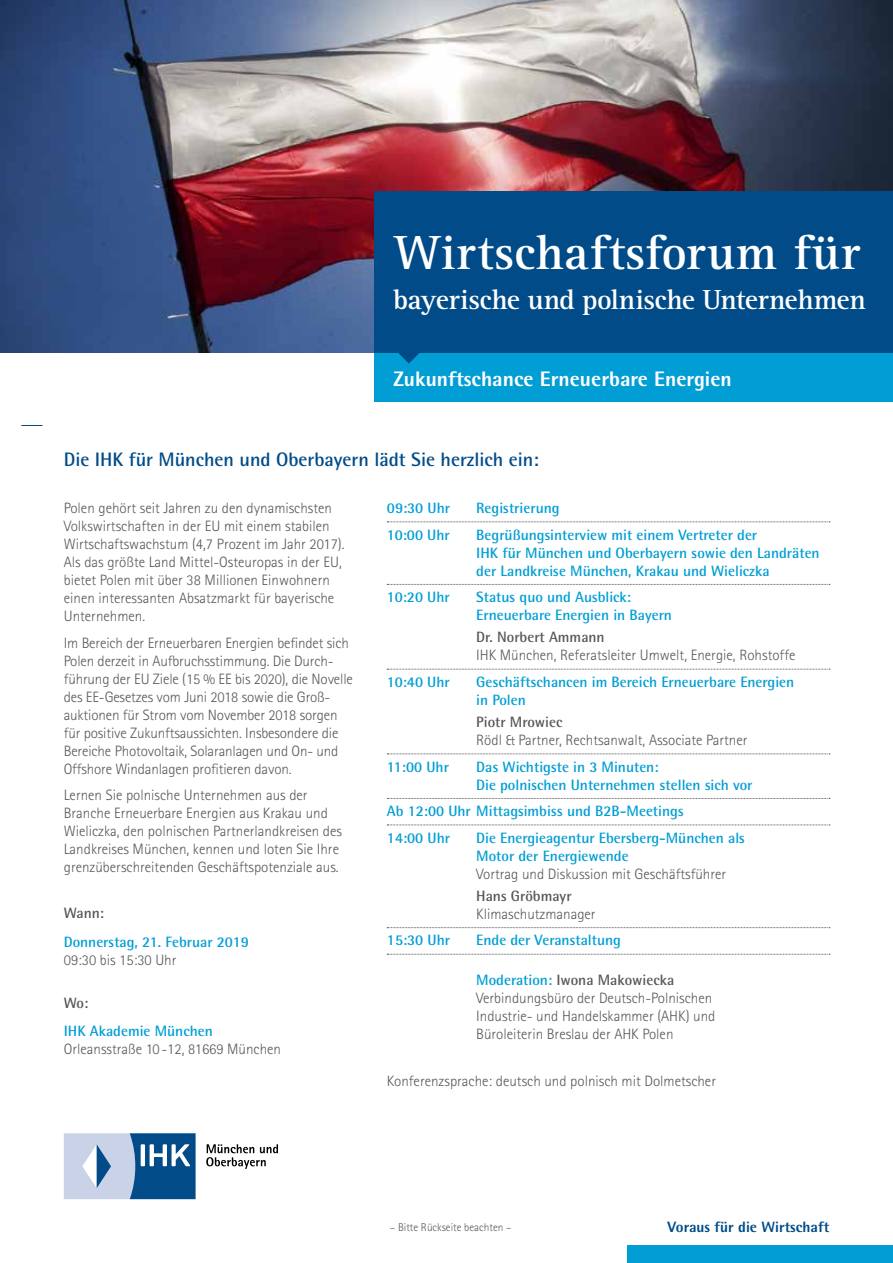
<style>
.page{position:relative;width:893px;height:1263px;background:#fff}
.page>*{position:absolute;margin:0;border:0;box-sizing:border-box;transform-origin:0 0}
.t1{font:700 49.5px "Agfa Rotis Serif";letter-spacing:.01em;color:#fff}
.t2{font:700 28.5px "Agfa Rotis Serif";letter-spacing:-.025em;color:#fff}
.t3{font:800 21px "Agfa Rotis Semisans";color:#fff}
.t4{font:700 19.5px "Agfa Rotis Semisans";color:#004b88}
.t5{font:300 15px/18px "Agfa Rotis Sans Serif";color:#575756}
.t6{font:700 15px/18px "Agfa Rotis Semisans";color:#009ed4}
.t7{font:700 15px "Agfa Rotis Semisans";color:#575756}
.t8{font:800 15px "Agfa Rotis Semisans";color:#004b88}
.t9{font:300 11.25px "Agfa Rotis Sans Serif";color:#575756}
.s1{color:#009ed4}
</style>
<div class="page">
<svg style="left:21px;top:425px;width:22px;height:1px"></svg>
<svg style="left:64px;top:1133px;width:132px;height:66px;background:#769abf"></svg>
<svg style="left:206px;top:1144px;width:72px;height:25px"></svg>
<img style="left:0;top:0;width:893px;height:353px">
<svg style="left:387px;top:522px;width:443px;height:1px"></svg>
<svg style="left:387px;top:584px;width:443px;height:1px"></svg>
<svg style="left:387px;top:669px;width:443px;height:1px"></svg>
<svg style="left:387px;top:754px;width:443px;height:1px"></svg>
<svg style="left:387px;top:798px;width:443px;height:1px"></svg>
<svg style="left:387px;top:825px;width:443px;height:1px"></svg>
<svg style="left:387px;top:927px;width:443px;height:1px"></svg>
<svg style="left:387px;top:954px;width:443px;height:1px"></svg>
<div style="left:374px;top:353px;width:519px;height:49px;background:#009ed4"></div>
<div style="left:374px;top:191px;width:519px;height:162px;background:#004b88"></div>
<svg style="left:398px;top:353px;width:21px;height:11px"></svg>
<div style="left:627px;top:1246px;width:266px;height:17px;background:#009ed4"></div>
<h1 class="t1" style="left:393px;top:224px;width:468px">Wirtschaftsforum für</h1>
<h2 class="t2" style="left:393px;top:283px;width:474px">bayerische und polnische Unternehmen</h2>
<h3 class="t3" style="left:393px;top:365px;width:340px">Zukunftschance Erneuerbare Energien</h3>
<h3 class="t4" style="left:64px;top:447px;width:477px">Die IHK für München und Oberbayern lädt Sie herzlich ein:</h3>
<p class="t6" style="left:387px;top:499px;width:65px">09:30 Uhr</p>
<p class="t6" style="left:476px;top:499px;width:85px">Registrierung</p>
<p class="t6" style="left:387px;top:525px;width:64px">10:00 Uhr</p>
<p class="t6" style="left:476px;top:525px;width:345px">Begrüßungsinterview mit einem Vertreter der<br>IHK für München und Oberbayern sowie den Landräten der Landkreise München, Krakau und Wieliczka</p>
<p class="t6" style="left:387px;top:588px;width:64px">10:20 Uhr</p>
<p class="t6" style="left:476px;top:588px;width:197px">Status quo und Ausblick:<br>Erneuerbare Energien in Bayern</p>
<p class="t7" style="left:476px;top:628px;width:130px">Dr. Norbert Ammann</p>
<p class="t5" style="left:476px;top:646px;width:321px">IHK München, Referatsleiter Umwelt, Energie, Rohstoffe</p>
<p class="t6" style="left:387px;top:673px;width:64px">10:40 Uhr</p>
<p class="t6" style="left:476px;top:673px;width:319px">Geschäftschancen im Bereich Erneuerbare Energien in Polen</p>
<p class="t7" style="left:476px;top:713px;width:88px">Piotr Mrowiec</p>
<p class="t5" style="left:476px;top:731px;width:273px">Rödl &amp; Partner, Rechtsanwalt, Associate Partner</p>
<p class="t6" style="left:387px;top:757px;width:63px">11:00 Uhr</p>
<p class="t6" style="left:476px;top:757px;width:278px">Das Wichtigste in 3 Minuten:<br>Die polnischen Unternehmen stellen sich vor</p>
<p class="t6" style="left:387px;top:797px;width:298px;line-height:26.5px">Ab 12:00 Uhr Mittagsimbiss und B2B-Meetings<br>14:00 Uhr</p>
<p class="t5" style="left:64px;top:499px;width:282px">Polen gehört seit Jahren zu den dynamischsten Volkswirtschaften in der EU mit einem stabilen Wirtschaftswachstum (4,7 Prozent im Jahr 2017).<br>Als das größte Land Mittel-Osteuropas in der EU, bietet Polen mit über 38 Millionen Einwohnern einen interessanten Absatzmarkt für bayerische Unternehmen.</p>
<p class="t5" style="left:64px;top:634px;width:291px">Im Bereich der Erneuerbaren Energien befindet sich Polen derzeit in Aufbruchsstimmung. Die Durch&shy;führung der EU Ziele (15 % EE bis 2020), die Novelle des EE-Gesetzes vom Juni 2018 sowie die Groß&shy;auktionen für Strom vom November 2018 sorgen für positive Zukunftsaussichten. Insbesondere die Bereiche Photovoltaik, Solaranlagen und On- und Offshore Windanlagen profitieren davon.</p>
<p class="t5" style="left:64px;top:786px;width:280px">Lernen Sie polnische Unternehmen aus der Branche Erneuerbare Energien aus Krakau und Wieliczka, den polnischen Partnerlandkreisen des Landkreises München, kennen und loten Sie Ihre grenzüberschreitenden Geschäftspotenziale aus.</p>
<p class="t7" style="left:64px;top:904px;width:42px">Wann:</p>
<p class="t6" style="left:64px;top:932px;width:187px">Donnerstag, 21. Februar 2019</p>
<p class="t5" style="left:64px;top:950px;width:114px">09:30 bis 15:30 Uhr</p>
<p class="t7" style="left:64px;top:993px;width:26px">Wo:</p>
<p class="t6" style="left:64px;top:1022px;width:151px">IHK Akademie München</p>
<p class="t5" style="left:64px;top:1040px;width:219px">Orleansstraße 10 -12, 81669 München</p>
<p class="t6" style="left:476px;top:828px;width:270px">Die Energieagentur Ebersberg-München als<br>Motor der Energiewende</p>
<p class="t5" style="left:476px;top:865px;width:251px">Vortrag und Diskussion mit Geschäftsführer</p>
<p class="t7" style="left:476px;top:887px;width:97px">Hans Gröbmayr</p>
<p class="t5" style="left:476px;top:905px;width:121px">Klimaschutzmanager</p>
<p class="t6" style="left:387px;top:931px;width:65px">15:30 Uhr</p>
<p class="t6" style="left:476px;top:931px;width:146px">Ende der Veranstaltung</p>
<p class="t7" style="left:476px;top:970px;width:199px"><span class="s1">Moderation:</span> Iwona Makowiecka</p>
<p class="t5" style="left:476px;top:989px;width:241px">Verbindungsbüro der Deutsch-Polnischen<br>Industrie- und Handelskammer (AHK) und<br>Büroleiterin Breslau der AHK Polen</p>
<p class="t5" style="left:387px;top:1071px;width:331px">Konferenzsprache: deutsch und polnisch mit Dolmetscher</p>
<p class="t9" style="left:390px;top:1221px;width:123px">– Bitte Rückseite beachten –</p>
<p class="t8" style="left:668px;top:1218px;width:163px">Voraus für die Wirtschaft</p>
</div>
